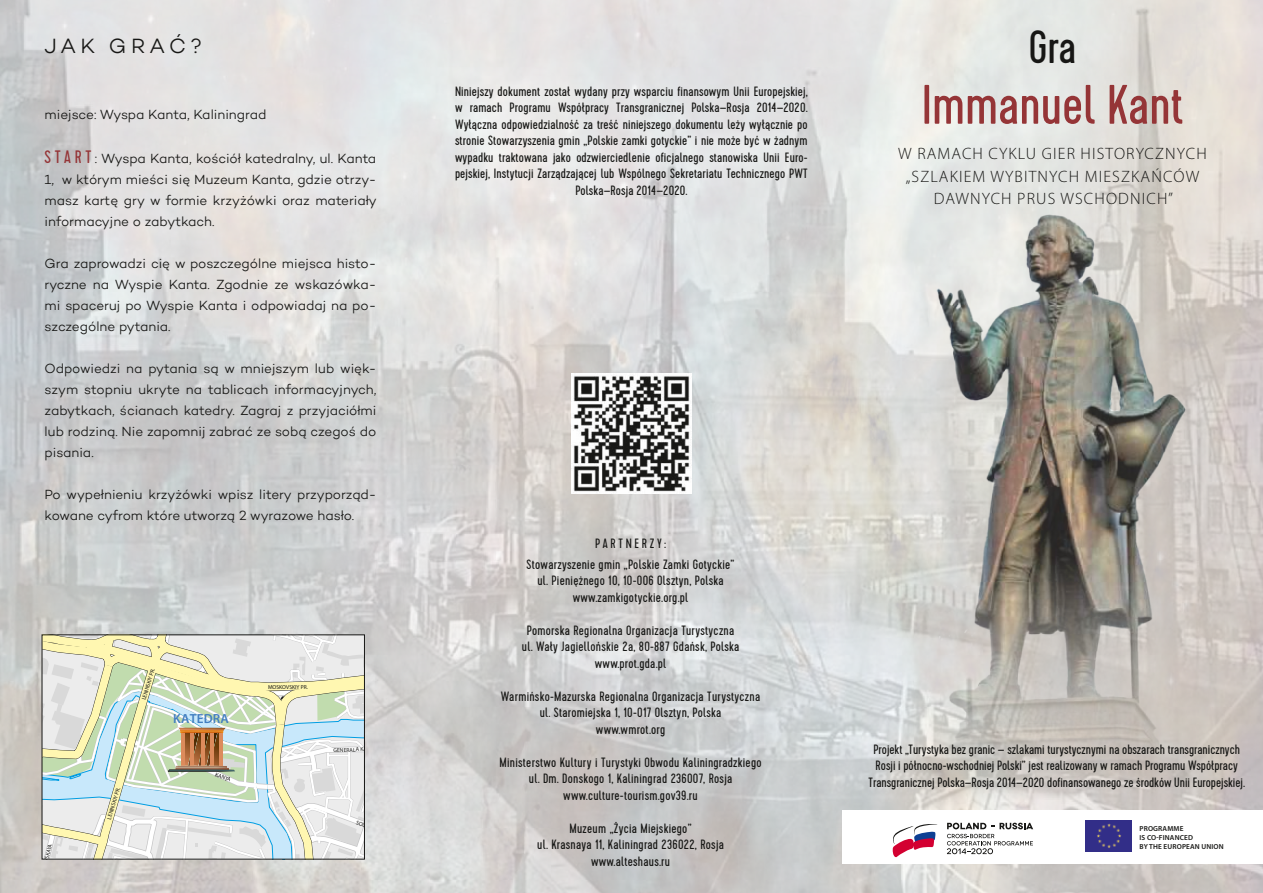
<style>
.page{position:relative;width:1263px;height:893px;background:#fff}
.page>*{position:absolute;margin:0;border:0;box-sizing:border-box;transform-origin:0 0}
.t1{font:55.5px "Cervo";color:#953537}
.t2{font:46.5px "Cervo";color:#171715}
.t3{font:300 21px "Campton";letter-spacing:.2em;color:#171715}
.t4{font:300 16.5px/22.5px "Myriad Pro";letter-spacing:.07em;color:#171715;text-align:center}
.t5{font:13.5px/16.5px "Cervo";letter-spacing:.01em;color:#171715;text-align:center}
.t6{font:300 13.5px/21px "Campton";letter-spacing:-.005em;color:#171715;text-align:justify}
.t7{font:600 13.2px "Myriad Pro";letter-spacing:.015em;color:#427ec0}
.t8{font:600 7.2px/8.7px "Myriad Pro";letter-spacing:.02em;color:#171715}
.t9{font:5.7px "Myriad Pro";color:#171715}
.s1{font-family:"Cervo";font-weight:400;font-size:18px;color:#953537}
</style>
<div class="page">
<img style="left:0;top:0;width:1263px;height:893px">
<img style="left:902px;top:202px;width:334px;height:586px">
<svg style="left:42px;top:634px;width:323px;height:226px;background:#dae0d3"></svg>
<img style="left:571px;top:373px;width:120px;height:121px">
<div style="left:842px;top:810px;width:421px;height:53px;background:#fff"></div>
<svg style="left:893px;top:824px;width:44px;height:33px"></svg>
<svg style="left:947px;top:823px;width:86px;height:31px"></svg>
<img style="left:1085px;top:820px;width:46px;height:32px">
<h3 class="t3" style="left:45px;top:33px;width:159px">Jak grać?</h3>
<p class="t6" style="left:45px;top:105px;width:223px">miejsce: Wyspa Kanta, Kaliningrad</p>
<p class="t6" style="left:45px;top:147px;width:334px"><span class="s1">S t a r t</span> : Wyspa kanta, kościół katedralny, ul. kanta 1, w którym mieści się Muzeum kanta, gdzie otrzy&shy;masz kartę gry w formie krzyżówki oraz materiały informacyjne o zabytkach.</p>
<p class="t6" style="left:45px;top:252px;width:333px">gra zaprowadzi cię w poszczególne miejsca histo&shy;ryczne na Wyspie kanta. Zgodnie ze wskazówka&shy;mi spaceruj po Wyspie kanta i odpowiadaj na po&shy;szczególne pytania.</p>
<p class="t6" style="left:45px;top:357px;width:333px">Odpowiedzi na pytania są w mniejszym lub więk&shy;szym stopniu ukryte na tablicach informacyjnych, zabytkach, ścianach katedry. Zagraj z przyjaciółmi lub rodziną. Nie zapomnij zabrać ze sobą czegoś do pisania.</p>
<p class="t6" style="left:45px;top:483px;width:333px">Po wypełnieniu krzyżówki wpisz litery przyporząd&shy;kowane cyfrom które utworzą 2 wyrazowe hasło.</p>
<p class="t9" style="left:106px;top:818px;width:35px;rotate:-73deg">LENINSKIY PR.</p>
<p class="t9" style="left:141px;top:699px;width:35px;rotate:-73deg">LENINSKIY PR.</p>
<p class="t7" style="left:173px;top:711px;width:57px">KATEDRA</p>
<p class="t9" style="left:217px;top:771px;width:18px;rotate:22deg">KANTA</p>
<p class="t9" style="left:268px;top:685px;width:42px;rotate:-1deg">MOSKOVSKIY PR.</p>
<p class="t9" style="left:333px;top:747px;width:38px;rotate:-2deg">GENERALA KAR</p>
<p class="t5" style="left:455px;top:84px;width:354px">Niniejszy dokument został wydany przy wsparciu finansowym Unii Europejskiej, w ramach Programu Współpracy transgranicznej Polska–rosja 2014–2020.<br>Wyłączna odpowiedzialność za treść niniejszego dokumentu leży wyłącznie po stronie Stowarzyszenia gmin „Polskie zamki gotyckie” i nie może być w żadnym wypadku traktowana jako odzwierciedlenie oficjalnego stanowiska Unii Euro&shy;pejskiej, Instytucji Zarządzającej lub Wspólnego Sekretariatu technicznego PWt Polska–rosja 2014–2020.</p>
<h2 class="t2" style="left:1029px;top:23px;width:49px">Gra</h2>
<h1 class="t1" style="left:922px;top:76px;width:263px">Immanuel Kant</h1>
<p class="t4" style="left:898px;top:143px;width:310px">W RAMACH CYKLU GIER HISTORYCZNYCH „SZLAKIEM WYBITNYCH MIESZKAŃCÓW<br>DAWNYCH PRUS WSCHODNICH”</p>
<p class="t5" style="left:527px;top:534px;width:209px;line-height:20.7px">PartNErZy:<br>Stowarzyszenie gmin „Polskie Zamki Gotyckie”</p>
<p class="t5" style="left:537px;top:573px;width:188px">ul. Pieniężnego 10, 10-006 Olsztyn, Polska www.zamkigotyckie.org.pl</p>
<p class="t5" style="left:522px;top:622px;width:219px">Pomorska regionalna Organizacja turystyczna ul. Wały Jagiellońskie 2a, 80-887 Gdańsk, Polska www.prot.gda.pl</p>
<p class="t5" style="left:501px;top:688px;width:261px">Warmińsko-Mazurska regionalna Organizacja turystyczna ul. Staromiejska 1, 10-017 Olsztyn, Polska<br>www.wmrot.org</p>
<p class="t5" style="left:500px;top:754px;width:263px">Ministerstwo Kultury i turystyki Obwodu Kaliningradzkiego ul. Dm. Donskogo 1, Kaliningrad 236007, rosja www.culture-tourism.gov39.ru</p>
<p class="t5" style="left:537px;top:820px;width:188px">Muzeum „Życia Miejskiego”<br>ul. Krasnaya 11, Каliningrad 236022, rosja www.alteshaus.ru</p>
<p class="t8" style="left:1139px;top:825px;width:86px">PROGRAMME<br>IS CO-FINANCED<br>BY THE EUROPEAN UNION</p>
<p class="t5" style="left:869px;top:741px;width:378px">Projekt „turystyka bez granic – szlakami turystycznymi na obszarach transgranicznych rosji i północno-wschodniej Polski” jest realizowany w ramach Programu Współpracy transgra nicznej Polska–rosja 2014–2020 dofinansowanego ze środków Unii Europejskiej.</p>
</div>
